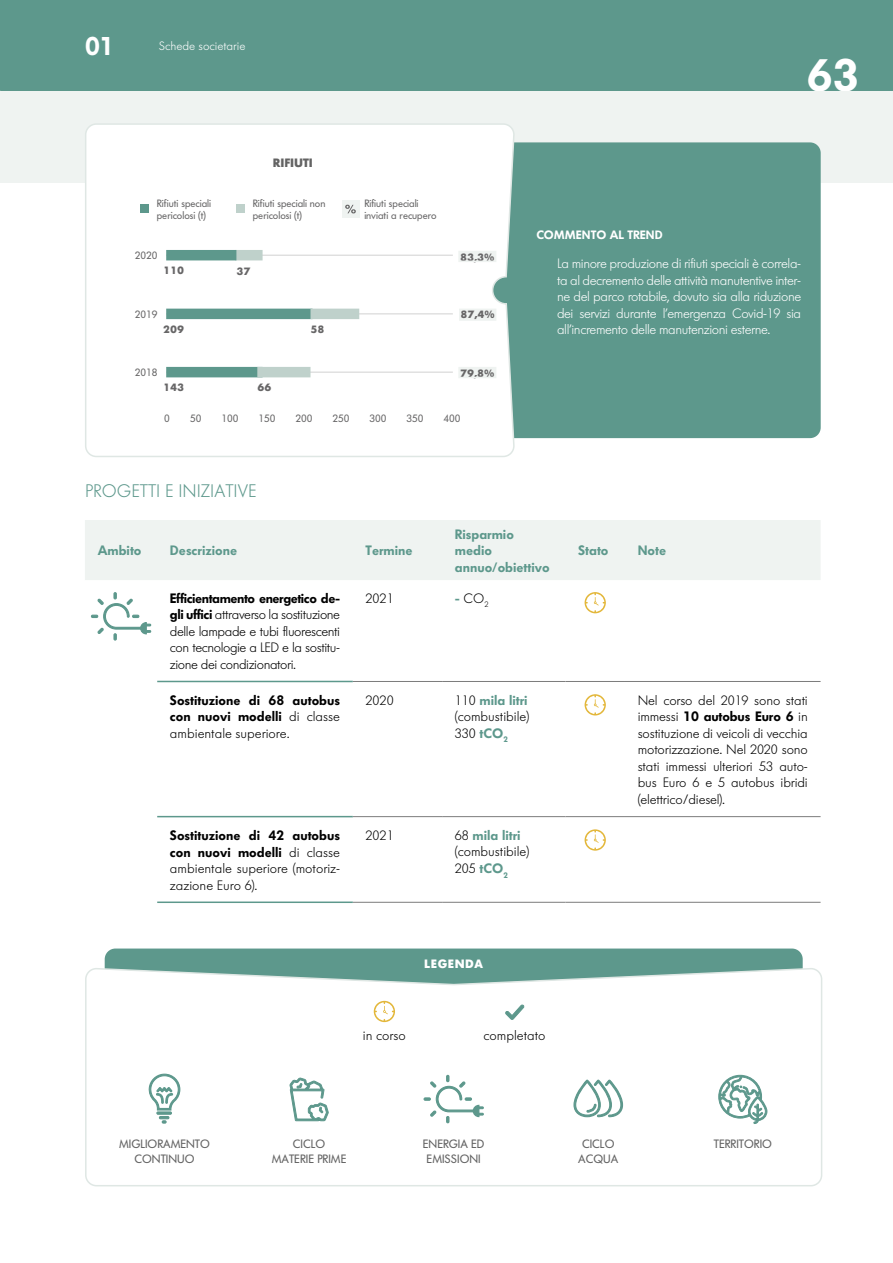
<style>
.page{position:relative;width:893px;height:1263px;background:#fff}
.page>*{position:absolute;margin:0;border:0;box-sizing:border-box;transform-origin:0 0}
.t1{font:600 45px "Futura Serie BQ";color:#fff}
.t2{font:600 25.5px "Futura Serie BQ";color:#fff}
.t3{font:300 18px "Futura Serie BQ";color:#5d988c}
.t4{font:300 13.5px/16.5px "Futura Serie BQ";color:#000;text-align:justify}
.t5{font:300 13.5px/16.5px "Futura Serie BQ";letter-spacing:-.03em;color:#fff;text-align:justify}
.t6{font:600 13.5px/16.5px "Futura Serie BQ";color:#000;text-align:justify}
.t7{font:600 13.5px/16.2px "Futura Serie BQ";color:#5d988c}
.t8{font:12px/15px "Futura Serie BQ";color:#636363;text-align:center}
.t9{font:300 12px "Futura Serie BQ";color:#fff}
.t10{font:600 12px "Futura Serie BQ";color:#fff}
.t11{font:700 12px "Futura Serie BQ";color:#636363}
.t12{font:700 12px "Futura Serie BQ";letter-spacing:.05em;color:#fff}
.t13{font:10.5px/12.6px "Futura Serie BQ";color:#676667}
.t14{font:700 10.5px "Futura Serie BQ";color:#676667}
.s1{font-weight:600}
.s2{font-weight:600;color:#5d988c}
.s3{font-weight:300}
</style>
<div class="page">
<div style="left:0;top:0;width:893px;height:91px;background:#5d988c"></div>
<div style="left:0;top:91px;width:893px;height:91px;background:#eff3f1"></div>
<div style="left:423px;top:142px;width:398px;height:296px;background:#5d988c;border-radius:11px"></div>
<svg style="left:84px;top:123px;width:431px;height:334px"></svg>
<hr style="left:166px;top:255px;width:287px;height:1px;background:#d6d6d6">
<hr style="left:166px;top:313px;width:287px;height:1px;background:#d6d6d6">
<hr style="left:166px;top:372px;width:287px;height:1px;background:#d6d6d6">
<svg style="left:458px;top:250px;width:39px;height:13px"></svg>
<svg style="left:458px;top:308px;width:39px;height:13px"></svg>
<svg style="left:458px;top:366px;width:39px;height:13px"></svg>
<div style="left:235px;top:250px;width:28px;height:10px;background:#bfd1cb"></div>
<div style="left:166px;top:309px;width:146px;height:10px;background:#5d988c"></div>
<div style="left:166px;top:250px;width:70px;height:10px;background:#5d988c"></div>
<div style="left:166px;top:367px;width:97px;height:10px;background:#5d988c"></div>
<div style="left:310px;top:309px;width:49px;height:10px;background:#bfd1cb"></div>
<div style="left:257px;top:367px;width:53px;height:10px;background:#bfd1cb"></div>
<div style="left:342px;top:200px;width:17px;height:18px;background:#eff3f1"></div>
<svg style="left:345px;top:205px;width:11px;height:8px"></svg>
<div style="left:263px;top:158px;width:60px;height:9px;background:#fff"></div>
<div style="left:140px;top:204px;width:9px;height:9px;background:#5d988c"></div>
<div style="left:236px;top:204px;width:9px;height:9px;background:#bfd1cb"></div>
<div style="left:105px;top:948px;width:698px;height:184px;background:#5d988c;border-radius:11px"></div>
<div style="left:86px;top:969px;width:736px;height:217px;background:#fff;border-radius:11px"></div>
<div style="left:85px;top:968px;width:737px;height:218px;border:2px solid #dfe7e4;border-radius:11px"></div>
<svg style="left:573px;top:1079px;width:51px;height:39px"></svg>
<svg style="left:290px;top:1077px;width:39px;height:45px"></svg>
<svg style="left:718px;top:1074px;width:50px;height:50px"></svg>
<svg style="left:374px;top:1001px;width:21px;height:21px"></svg>
<svg style="left:505px;top:1004px;width:20px;height:16px"></svg>
<svg style="left:423px;top:1074px;width:61px;height:50px"></svg>
<svg style="left:149px;top:1073px;width:32px;height:51px"></svg>
<div style="left:85px;top:520px;width:735px;height:60px;background:#eff3f1"></div>
<hr style="left:353px;top:681px;width:89px;height:1px;background:#7c7c7c">
<hr style="left:353px;top:816px;width:89px;height:1px;background:#7c7c7c">
<hr style="left:353px;top:902px;width:89px;height:1px;background:#7c7c7c">
<hr style="left:442px;top:681px;width:123px;height:1px;background:#7c7c7c">
<hr style="left:442px;top:816px;width:123px;height:1px;background:#7c7c7c">
<hr style="left:442px;top:902px;width:123px;height:1px;background:#7c7c7c">
<hr style="left:565px;top:681px;width:60px;height:1px;background:#7c7c7c">
<hr style="left:565px;top:816px;width:60px;height:1px;background:#7c7c7c">
<hr style="left:565px;top:902px;width:60px;height:1px;background:#7c7c7c">
<hr style="left:625px;top:681px;width:196px;height:1px;background:#7c7c7c">
<hr style="left:625px;top:816px;width:196px;height:1px;background:#7c7c7c">
<hr style="left:625px;top:902px;width:196px;height:1px;background:#7c7c7c">
<hr style="left:157px;top:681px;width:196px;height:1px;background:#5d988c">
<hr style="left:157px;top:816px;width:196px;height:1px;background:#5d988c">
<hr style="left:157px;top:901px;width:196px;height:2px;background:#5d988c">
<svg style="left:90px;top:592px;width:61px;height:49px"></svg>
<svg style="left:585px;top:592px;width:21px;height:21px"></svg>
<svg style="left:585px;top:694px;width:21px;height:21px"></svg>
<svg style="left:585px;top:829px;width:21px;height:22px"></svg>
<h2 class="t2" style="left:85px;top:32px;width:31px">01</h2>
<p class="t9" style="left:159px;top:39px;width:88px">Schede societarie</p>
<p class="t11" style="left:273px;top:156px;width:42px">RIFIUTI</p>
<p class="t13" style="left:157px;top:197px;width:56px">Rifiuti speciali pericolosi (t)</p>
<p class="t13" style="left:253px;top:197px;width:74px">Rifiuti speciali non pericolosi (t)</p>
<p class="t13" style="left:364px;top:197px;width:74px">Rifiuti speciali inviati a recupero</p>
<p class="t13" style="left:135px;top:249px;width:24px">2020</p>
<p class="t14" style="left:163px;top:264px;width:23px">110</p>
<p class="t14" style="left:236px;top:264px;width:16px">37</p>
<p class="t13" style="left:135px;top:308px;width:24px">2019</p>
<p class="t14" style="left:163px;top:323px;width:23px">209</p>
<p class="t13" style="left:135px;top:366px;width:24px">2018</p>
<p class="t14" style="left:163px;top:381px;width:23px">143</p>
<p class="t14" style="left:257px;top:381px;width:16px">66</p>
<p class="t14" style="left:310px;top:323px;width:16px">58</p>
<p class="t14" style="left:460px;top:250px;width:36px">83,3%</p>
<p class="t14" style="left:460px;top:308px;width:36px">87,4%</p>
<p class="t14" style="left:460px;top:367px;width:36px">79,8%</p>
<p class="t13" style="left:164px;top:412px;width:7px">0</p>
<p class="t13" style="left:221px;top:412px;width:19px">100</p>
<p class="t13" style="left:190px;top:412px;width:13px">50</p>
<p class="t13" style="left:258px;top:412px;width:19px">150</p>
<p class="t13" style="left:295px;top:412px;width:19px">200</p>
<p class="t13" style="left:332px;top:412px;width:19px">250</p>
<p class="t13" style="left:369px;top:412px;width:19px">300</p>
<p class="t13" style="left:407px;top:412px;width:19px">350</p>
<p class="t13" style="left:444px;top:412px;width:19px">400</p>
<h3 class="t3" style="left:85px;top:480px;width:173px">PROGETTI E INIZIATIVE</h3>
<p class="t10" style="left:536px;top:228px;width:128px">COMMENTO AL TREND</p>
<h1 class="t1" style="left:806px;top:49px;width:54px">63</h1>
<p class="t5" style="left:557px;top:255px;width:246px">La minore produzione di rifiuti speciali è correla&shy;ta al decremento delle attività manutentive inter&shy;ne del parco rotabile, dovuto sia alla riduzione dei servizi durante l’emergenza Covid-19 sia all’incremento delle manutenzioni esterne.</p>
<p class="t7" style="left:98px;top:543px;width:45px">Ambito</p>
<p class="t7" style="left:170px;top:543px;width:69px">Descrizione</p>
<p class="t7" style="left:366px;top:543px;width:48px">Termine</p>
<p class="t7" style="left:455px;top:526px;width:96px">Risparmio medio annuo/obiettivo</p>
<p class="t7" style="left:578px;top:543px;width:32px">Stato</p>
<p class="t7" style="left:638px;top:543px;width:30px">Note</p>
<p class="t4" style="left:170px;top:590px;width:172px"><span class="s1">Efficientamento energetico de&shy;gli uffici</span> attraverso la sostituzione delle lampade e tubi fluorescenti con tecnologie a LED e la sostitu&shy;zione dei condizionatori.</p>
<p class="t4" style="left:366px;top:590px;width:30px">2021</p>
<p class="t4" style="left:455px;top:590px;width:35px"><span class="s2">-</span> CO<sub>2</sub></p>
<p class="t6" style="left:170px;top:692px;width:172px">Sostituzione di 68 autobus con nuovi modelli <span class="s3">di classe ambientale superiore.</span></p>
<p class="t4" style="left:366px;top:692px;width:30px">2020</p>
<p class="t4" style="left:455px;top:692px;width:76px">110 <span class="s2">mila litri </span>(combustibile)<br>330 <span class="s2">tCO</span><sub>2</sub></p>
<p class="t4" style="left:638px;top:692px;width:172px">Nel corso del 2019 sono stati immessi <span class="s1">10 autobus Euro 6</span> in sostituzione di veicoli di vecchia motorizzazione. Nel 2020 sono stati immessi ulteriori 53 auto&shy;bus Euro 6 e 5 autobus ibridi (elettrico/diesel).</p>
<p class="t4" style="left:170px;top:827px;width:172px"><span class="s1">Sostituzione di 42 autobus con nuovi modelli</span> di classe ambientale superiore (motoriz&shy;zazione Euro 6).</p>
<p class="t4" style="left:366px;top:827px;width:30px">2021</p>
<p class="t4" style="left:455px;top:827px;width:76px;text-align:left">68 <span class="s2">mila litri </span>(combustibile)<br>205 <span class="s2">tCO</span><sub>2</sub></p>
<p class="t12" style="left:424px;top:956px;width:60px">LEGENDA</p>
<p class="t4" style="left:363px;top:1027px;width:45px">in corso</p>
<p class="t4" style="left:483px;top:1027px;width:63px">completato</p>
<p class="t8" style="left:119px;top:1137px;width:92px">MIGLIORAMENTO<br>CONTINUO</p>
<p class="t8" style="left:423px;top:1137px;width:63px">ENERGIA ED<br>EMISSIONI</p>
<p class="t8" style="left:578px;top:1137px;width:41px">CICLO<br>ACQUA</p>
<p class="t8" style="left:293px;top:1137px;width:34px">CICLO</p>
<p class="t8" style="left:714px;top:1137px;width:60px">TERRITORIO</p>
<p class="t8" style="left:272px;top:1152px;width:76px">MATERIE PRIME</p>
</div>
